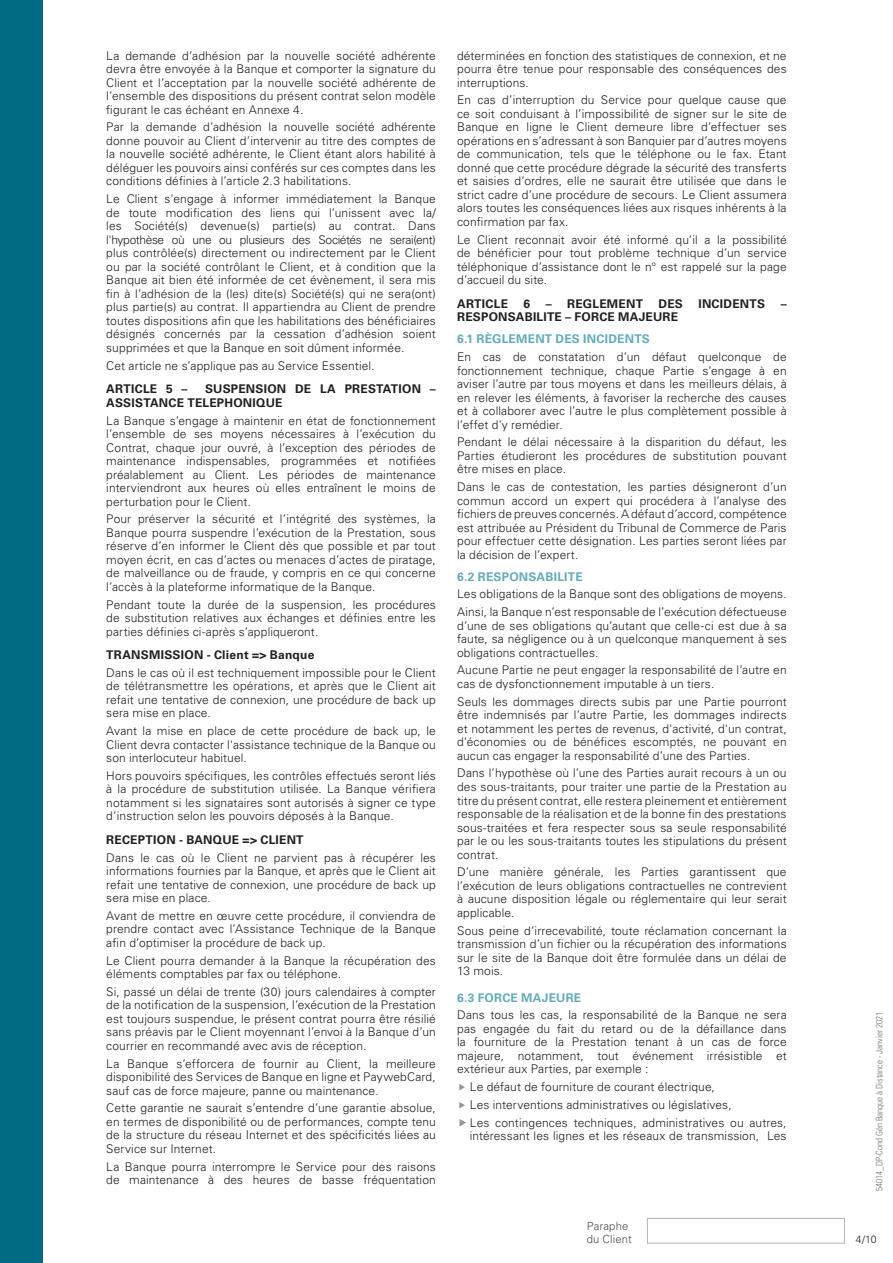
<style>
.page{position:relative;width:893px;height:1263px;background:#fff}
.page>*{position:absolute;margin:0;border:0;box-sizing:border-box;transform-origin:0 0}
.t1{font:300 12px/13.5px "Univers LT Std";letter-spacing:.01em;color:#231f20;text-align:justify}
.t2{font:700 12px/13.5px "Univers LT Std";letter-spacing:.02em;color:#231f20}
.t3{font:700 12px "Univers LT Std";letter-spacing:.02em;color:#65aabb}
.t4{font:300 11.25px/13.5px "Univers LT Std";letter-spacing:.01em;color:#4b4c4d}
.t5{font:300 10.5px "Univers LT Std";color:#231f20}
.t6{font:300 condensed 9px "Univers LT Std";color:#717275}
.s1{font-family:"Univers CE"}
</style>
<div class="page">
<div style="left:0;top:0;width:43px;height:1263px;background:#006b83"></div>
<div style="left:647px;top:1218px;width:198px;height:25px;border:1px solid #afb4b9"></div>
<p class="t1" style="left:106px;top:49px;width:331px">La demande d’adhésion par la nouvelle société adhérente devra être envoyée à la Banque et comporter la signature du Client et l’acceptation par la nouvelle société adhérente de l’ensemble des dispositions du présent contrat selon modèle figurant le cas échéant en Annexe 4.</p>
<p class="t1" style="left:106px;top:120px;width:331px">Par la demande d’adhésion la nouvelle société adhérente donne pouvoir au Client d’intervenir au titre des comptes de la nouvelle société adhérente, le Client étant alors habilité à déléguer les pouvoirs ainsi conférés sur ces comptes dans les conditions définies à l’article 2.3 habilitations.</p>
<p class="t1" style="left:106px;top:192px;width:331px">Le Client s'engage à informer immédiatement la Banque de toute modification des liens qui l’unissent avec la/ les Société(s) devenue(s) partie(s) au contrat. Dans l'hypothèse où une ou plusieurs des Sociétés ne serai(ent) plus contrôlée(s) directement ou indirectement par le Client ou par la société contrôlant le Client, et à condition que la Banque ait bien été informée de cet évènement, il sera mis fin à l’adhésion de la (les) dite(s) Société(s) qui ne sera(ont) plus partie(s) au contrat. Il appartiendra au Client de prendre toutes dispositions afin que les habilitations des bénéficiaires désignés concernés par la cessation d’adhésion soient supprimées et que la Banque en soit dûment informée.</p>
<p class="t1" style="left:106px;top:358px;width:270px">Cet article ne s’applique pas au Service Essentiel.</p>
<p class="t2" style="left:106px;top:382px;width:83px">ARTICLE 5 –</p>
<p class="t2" style="left:106px;top:382px;width:331px;text-indent:99px">SUSPENSION DE LA PRESTATION –<br>ASSISTANCE TELEPHONIQUE</p>
<p class="t1" style="left:106px;top:413px;width:331px">La Banque s’engage à maintenir en état de fonctionnement l’ensemble de ses moyens nécessaires à l’exécution du Contrat, chaque jour ouvré, à l’exception des périodes de maintenance indispensables, programmées et notifiées préalablement au Client. Les périodes de maintenance interviendront aux heures où elles entraînent le moins de perturbation pour le Client.</p>
<p class="t1" style="left:106px;top:512px;width:331px">Pour préserver la sécurité et l’intégrité des systèmes, la Banque pourra suspendre l’exécution de la Prestation, sous réserve d’en informer le Client dès que possible et par tout moyen écrit, en cas d’actes ou menaces d’actes de piratage, de malveillance ou de fraude, y compris en ce qui concerne l’accès à la plateforme informatique de la Banque.</p>
<p class="t1" style="left:106px;top:597px;width:331px">Pendant toute la durée de la suspension, les procédures de substitution relatives aux échanges et définies entre les parties définies ci-après s’appliqueront.</p>
<p class="t2" style="left:106px;top:648px;width:210px">TRANSMISSION - Client =&gt; Banque</p>
<p class="t1" style="left:106px;top:666px;width:331px">Dans le cas où il est techniquement impossible pour le Client de télétransmettre les opérations, et après que le Client ait refait une tentative de connexion, une procédure de back up sera mise en place.</p>
<p class="t1" style="left:106px;top:724px;width:331px">Avant la mise en place de cette procédure de back up, le Client devra contacter l'assistance technique de la Banque ou son interlocuteur habituel.</p>
<p class="t1" style="left:106px;top:769px;width:331px">Hors pouvoirs spécifiques, les contrôles effectués seront liés à la procédure de substitution utilisée. La Banque vérifiera notamment si les signataires sont autorisés à signer ce type d’instruction selon les pouvoirs déposés à la Banque.</p>
<p class="t2" style="left:106px;top:833px;width:199px">RECEPTION - BANQUE =&gt; CLIENT</p>
<p class="t1" style="left:106px;top:850px;width:331px">Dans le cas où le Client ne parvient pas à récupérer les informations fournies par la Banque, et après que le Client ait refait une tentative de connexion, une procédure de back up sera mise en place.</p>
<p class="t1" style="left:106px;top:909px;width:331px">Avant de mettre en œuvre cette procédure, il conviendra de prendre contact avec l’Assistance Technique de la Banque afin d’optimiser la procédure de back up.</p>
<p class="t1" style="left:106px;top:953px;width:331px">Le Client pourra demander à la Banque la récupération des éléments comptables par fax ou téléphone.</p>
<p class="t1" style="left:106px;top:985px;width:331px">Si, passé un délai de trente (30) jours calendaires à compter de la notification de la suspension, l’exécution de la Prestation est toujours suspendue, le présent contrat pourra être résilié sans préavis par le Client moyennant l’envoi à la Banque d’un courrier en recommandé avec avis de réception.</p>
<p class="t1" style="left:106px;top:1056px;width:331px">La Banque s’efforcera de fournir au Client, la meilleure disponibilité des Services de Banque en ligne et PaywebCard, sauf cas de force majeure, panne ou maintenance.</p>
<p class="t1" style="left:106px;top:1101px;width:331px">Cette garantie ne saurait s’entendre d’une garantie absolue, en termes de disponibilité ou de performances, compte tenu de la structure du réseau Internet et des spécificités liées au Service sur Internet.</p>
<p class="t1" style="left:106px;top:1159px;width:331px">La Banque pourra interrompre le Service pour des raisons de maintenance à des heures de basse fréquentation</p>
<p class="t1" style="left:457px;top:49px;width:331px">déterminées en fonction des statistiques de connexion, et ne pourra être tenue pour responsable des conséquences des interruptions.</p>
<p class="t1" style="left:457px;top:93px;width:331px">En cas d’interruption du Service pour quelque cause que ce soit conduisant à l’impossibilité de signer sur le site de Banque en ligne le Client demeure libre d’effectuer ses opérations en s’adressant à son Banquier par d’autres moyens de communication, tels que le téléphone ou le fax. Etant donné que cette procédure dégrade la sécurité des transferts et saisies d’ordres, elle ne saurait être utilisée que dans le strict cadre d’une procédure de secours. Le Client assumera alors toutes les conséquences liées aux risques inhérents à la confirmation par fax.</p>
<p class="t1" style="left:457px;top:233px;width:331px">Le Client reconnait avoir été informé qu’il a la possibilité de bénéficier pour tout problème technique d’un service téléphonique d’assistance dont le n° est rappelé sur la page d’accueil du site.</p>
<p class="t2" style="left:457px;top:297px;width:52px">ARTICLE</p>
<p class="t2" style="left:523px;top:297px;width:8px">6</p>
<p class="t2" style="left:546px;top:297px;width:99px">– REGLEMENT</p>
<p class="t2" style="left:658px;top:297px;width:26px">DES</p>
<p class="t2" style="left:698px;top:297px;width:68px">INCIDENTS</p>
<p class="t2" style="left:781px;top:297px;width:7px">–</p>
<p class="t2" style="left:457px;top:311px;width:223px">RESPONSABILITE – FORCE MAJEURE</p>
<p class="t3" style="left:457px;top:332px;width:194px">6.1 RÈGLEMENT DES INCIDENTS</p>
<p class="t1" style="left:457px;top:350px;width:331px">En cas de constatation d’un défaut quelconque de fonctionnement technique, chaque Partie s’engage à en aviser l’autre par tous moyens et dans les meilleurs délais, à en relever les éléments, à favoriser la recherche des causes et à collaborer avec l’autre le plus complètement possible à l’effet d’y remédier.</p>
<p class="t1" style="left:457px;top:435px;width:331px">Pendant le délai nécessaire à la disparition du défaut, les Parties étudieront les procédures de substitution pouvant être mises en place.</p>
<p class="t1" style="left:457px;top:480px;width:331px">Dans le cas de contestation, les parties désigneront d’un commun accord un expert qui procédera à l’analyse des fichiers de preuves concernés. A défaut d’accord, compétence est attribuée au Président du Tribunal de Commerce de Paris pour effectuer cette désignation. Les parties seront liées par la décision de l’expert.</p>
<p class="t3" style="left:457px;top:569px;width:127px">6.2 RESPONSABILITE</p>
<p class="t1" style="left:457px;top:585px;width:331px;line-height:17.7px">Les obligations de la Banque sont des obligations de moyens.<br>Ainsi, la Banque n’est responsable de l’exécution défectueuse</p>
<p class="t1" style="left:457px;top:619px;width:331px">d’une de ses obligations qu’autant que celle-ci est due à sa faute, sa négligence ou à un quelconque manquement à ses obligations contractuelles.</p>
<p class="t1" style="left:457px;top:663px;width:331px">Aucune Partie ne peut engager la responsabilité de l’autre en cas de dysfonctionnement imputable à un tiers.</p>
<p class="t1" style="left:457px;top:695px;width:331px">Seuls les dommages directs subis par une Partie pourront être indemnisés par l’autre Partie, les dommages indirects et notamment les pertes de revenus, d'activité, d'un contrat, d'économies ou de bénéfices escomptés, ne pouvant en aucun cas engager la responsabilité d’une des Parties.</p>
<p class="t1" style="left:457px;top:766px;width:331px">Dans l’hypothèse où l’une des Parties aurait recours à un ou des sous-traitants, pour traiter une partie de la Prestation au titre du présent contrat, elle restera pleinement et entièrement responsable de la réalisation et de la bonne fin des prestations sous-traitées et fera respecter sous sa seule responsabilité par le ou les sous-traitants toutes les stipulations du présent contrat.</p>
<p class="t1" style="left:457px;top:865px;width:331px">D’une manière générale, les Parties garantissent que l’exécution de leurs obligations contractuelles ne contrevient à aucune disposition légale ou réglementaire qui leur serait applicable.</p>
<p class="t1" style="left:457px;top:923px;width:331px">Sous peine d’irrecevabilité, toute réclamation concernant la transmission d’un fichier ou la récupération des informations sur le site de la Banque doit être formulée dans un délai de 13 mois.</p>
<p class="t3" style="left:457px;top:990px;width:126px">6.3 FORCE MAJEURE</p>
<p class="t1" style="left:457px;top:1008px;width:331px">Dans tous les cas, la responsabilité de la Banque ne sera pas engagée du fait du retard ou de la défaillance dans la fourniture de la Prestation tenant à un cas de force majeure, notamment, tout événement irrésistible et extérieur aux Parties, par exemple :</p>
<p class="t1" style="left:470px;top:1078px;width:318px;line-height:17.7px;text-align:left">Le défaut de fourniture de courant électrique<span class="s1">,<br></span>Les interventions administratives ou législatives,<br>Les contingences techniques, administratives ou autres,</p>
<p class="t1" style="left:470px;top:1129px;width:318px">intéressant les lignes et les réseaux de transmission, Les</p>
<p class="t4" style="left:587px;top:1219px;width:46px">Paraphe du Client</p>
<p class="t6" style="left:874px;top:1191px;width:180px;rotate:-90deg">54014_DP-Cond Gén Banque à Distance - Janvier 2021</p>
<p class="t5" style="left:856px;top:1233px;width:22px">4/10</p>
</div>
